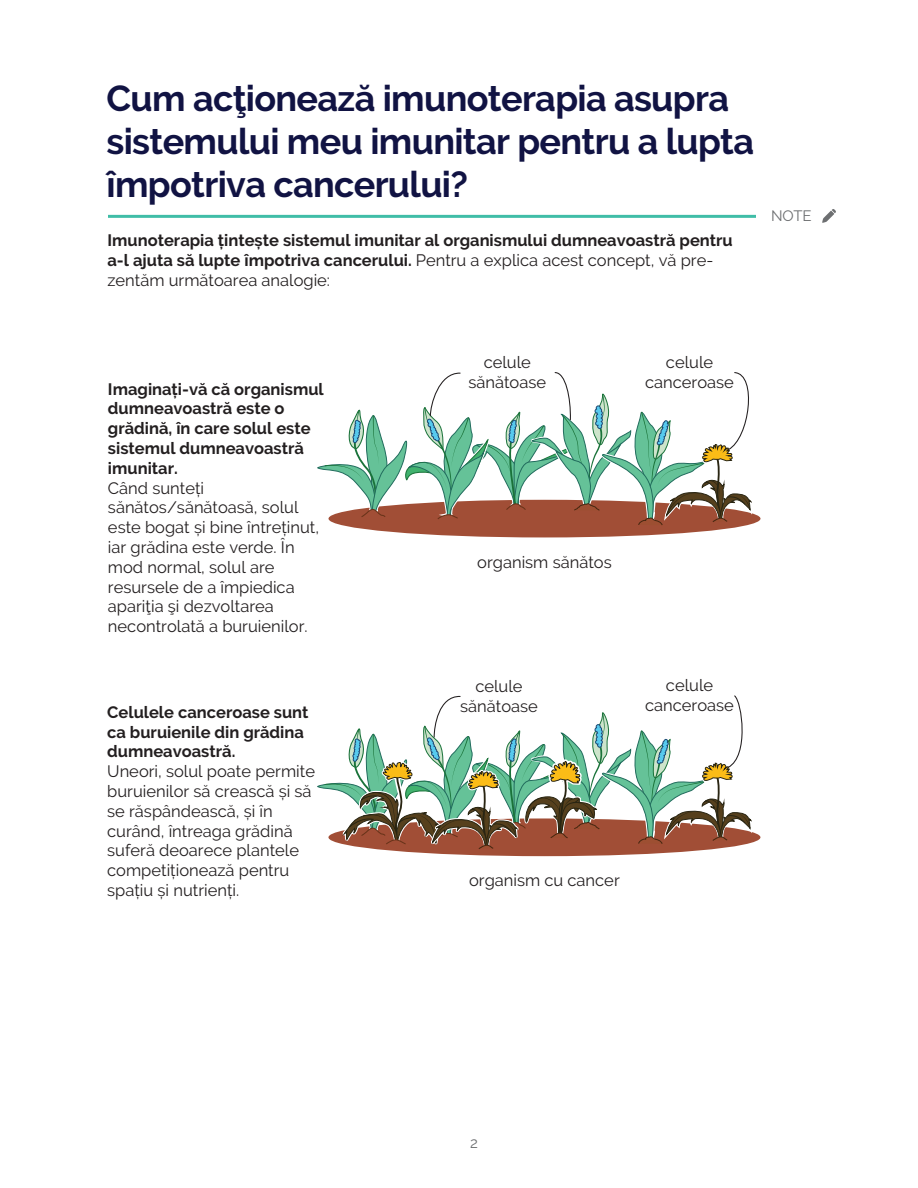
<style>
.page{position:relative;width:918px;height:1188px;background:#fff}
.page>*{position:absolute;margin:0;border:0;box-sizing:border-box;transform-origin:0 0}
.t1{font:700 36px/43.2px "Raleway";letter-spacing:-.02em;color:#111343}
.t2{font:16.5px/19.8px "Raleway";color:#231f20;text-align:center}
.t3{font:700 16.5px/19.8px "Raleway";color:#231f20}
.t4{font:15px "Raleway";color:#6d6f71}
.s1{font-weight:400}
</style>
<div class="page">
<hr style="left:108px;top:215px;width:648px;height:3px;background:#40bda7">
<svg style="left:822px;top:209px;width:14px;height:14px"></svg>
<svg style="left:317px;top:695px;width:439px;height:162px"></svg>
<svg style="left:317px;top:372px;width:441px;height:166px"></svg>
<h1 class="t1" style="left:106px;top:77px;width:649px">Cum acţionează imunoterapia asupra sistemului meu imunitar pentru a lupta împotriva cancerului?</h1>
<p class="t3" style="left:108px;top:230px;width:627px">Imunoterapia țintește sistemul imunitar al organismului dumneavoastră pentru a-l ajuta să lupte împotriva cancerului. <span class="s1">Pentru a explica acest concept, vă pre&shy;zentăm următoarea analogie:</span></p>
<p class="t4" style="left:771px;top:207px;width:42px">NOTE</p>
<p class="t3" style="left:108px;top:379px;width:217px">Imaginați-vă că organismul dumneavoastră este o grădină, în care solul este sistemul dumneavoastră imunitar.</p>
<p class="t2" style="left:108px;top:478px;width:213px;text-align:left">Când sunteți sănătos/sănătoasă, solul este bogat și bine întreținut, iar grădina este verde. În mod normal, solul are resursele de a împiedica apariţia şi dezvoltarea necontrolată a buruienilor.</p>
<p class="t3" style="left:107px;top:702px;width:203px">Celulele canceroase sunt ca buruienile din grădina dumneavoastră.</p>
<p class="t2" style="left:107px;top:761px;width:209px;text-align:left">Uneori, solul poate permite buruienilor să crească și să se răspândească, și în curând, întreaga grădină suferă deoarece plantele competiționează pentru spațiu și nutrienți.</p>
<p class="t2" style="left:468px;top:353px;width:79px">celule sănătoase</p>
<p class="t2" style="left:645px;top:353px;width:90px">celule canceroase</p>
<p class="t2" style="left:477px;top:552px;width:136px">organism sănătos</p>
<p class="t2" style="left:460px;top:677px;width:79px">celule sănătoase</p>
<p class="t2" style="left:645px;top:675px;width:90px">celule canceroase</p>
<p class="t2" style="left:469px;top:870px;width:152px">organism cu cancer</p>
<p class="t4" style="left:470px;top:1134px;width:9px">2</p>
</div>
